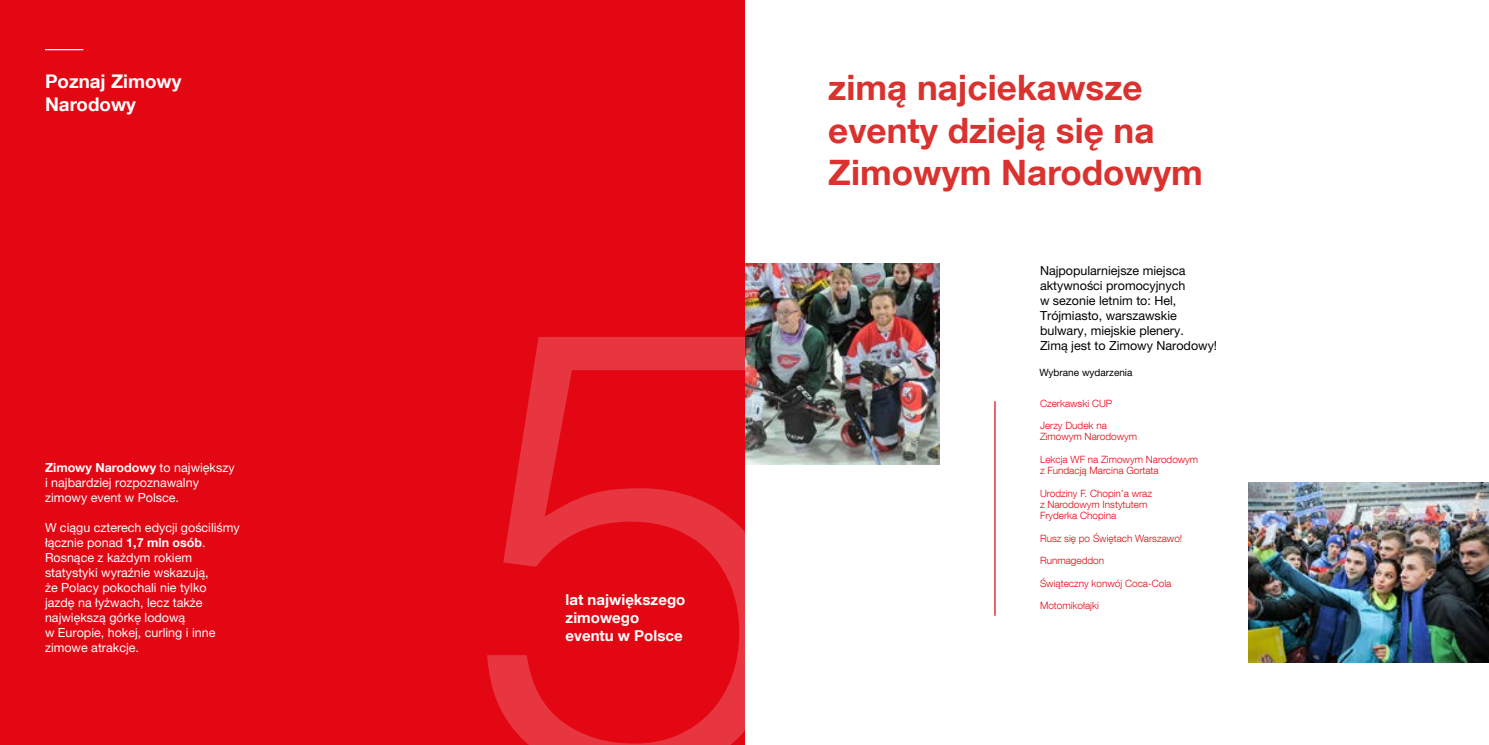
<style>
.page{position:relative;width:1489px;height:745px;background:#fff}
.page>*{position:absolute;margin:0;border:0;box-sizing:border-box;transform-origin:0 0}
.t1{font:700 35px/42.5px "Helvetica Neue LT Com";color:#d9322f}
.t2{font:700 18.75px/22.5px "Helvetica Neue LT Com";color:#fff}
.t3{font:700 15px/18px "Helvetica Neue LT Com";color:#fff}
.t4{font:12.5px/15px "Helvetica Neue LT Pro";color:#fff}
.t5{font:12.5px/15px "Helvetica Neue LT Pro";color:#000}
.t6{font:700 12.5px "Helvetica Neue LT Com";color:#fff}
.t7{font:300 10px/11.2px "Helvetica Neue LT Com";color:#e30613}
.t8{font:10px "Helvetica Neue LT Pro";color:#000}
.s1{font-family:"Helvetica Neue LT Pro";font-weight:400}
.s2{font-family:"Helvetica Neue LT Com";font-weight:700}
</style>
<div class="page">
<img style="left:744px;top:263px;width:195px;height:201px">
<div style="left:0;top:0;width:744px;height:744px;background:#e30613"></div>
<svg style="left:487px;top:336px;width:291px;height:408px"></svg>
<hr style="left:45px;top:49px;width:38px;height:1px;background:#fff">
<hr style="left:994px;top:401px;width:1px;height:214px;background:#e30613">
<img style="left:1248px;top:482px;width:240px;height:180px">
<h2 class="t2" style="left:45px;top:70px;width:138px">Poznaj Zimowy<br>Narodowy</h2>
<p class="t6" style="left:45px;top:459px;width:191px">Zimowy Narodowy <span class="s1">to największy</span></p>
<p class="t4" style="left:45px;top:474px;width:155px">i najbardziej rozpoznawalny zimowy event w Polsce.</p>
<p class="t4" style="left:45px;top:519px;width:196px">W ciągu czterech edycji gościliśmy łącznie ponad <span class="s2">1,7 mln osób</span>.<br>Rosnące z każdym rokiem statystyki wyraźnie wskazują,<br>że Polacy pokochali nie tylko<br>jazdę na łyżwach, lecz także największą górkę lodową<br>w Europie, hokej, curling i inne zimowe atrakcje.</p>
<p class="t3" style="left:565px;top:589px;width:121px">lat największego zimowego eventu w Polsce</p>
<h1 class="t1" style="left:828px;top:65px;width:376px">zimą najciekawsze eventy dzieją się na<br>Zimowym Narodowym</h1>
<p class="t5" style="left:1039px;top:262px;width:179px">Najpopularniejsze miejsca aktywności promocyjnych<br>w sezonie letnim to: Hel,<br>Trójmiasto, warszawskie bulwary, miejskie plenery.<br>Zimą jest to Zimowy Narodowy!</p>
<p class="t8" style="left:1039px;top:366px;width:95px">Wybrane wydarzenia</p>
<p class="t7" style="left:1039px;top:397px;width:74px">Czerkawski CUP</p>
<p class="t7" style="left:1039px;top:419px;width:99px">Jerzy Dudek na<br>Zimowym Narodowym</p>
<p class="t7" style="left:1039px;top:453px;width:160px">Lekcja WF na Zimowym Narodowym z Fundacją Marcina Gortata</p>
<p class="t7" style="left:1039px;top:487px;width:114px">Urodziny F. Chopin’a wraz z Narodowym Instytutem<br>Fryderka Chopina</p>
<p class="t7" style="left:1039px;top:532px;width:144px">Rusz się po Świętach Warszawo!</p>
<p class="t7" style="left:1039px;top:554px;width:66px">Runmageddon</p>
<p class="t7" style="left:1039px;top:577px;width:133px">Świąteczny konwój Coca-Cola</p>
<p class="t7" style="left:1039px;top:599px;width:60px">Motomikołajki</p>
</div>
